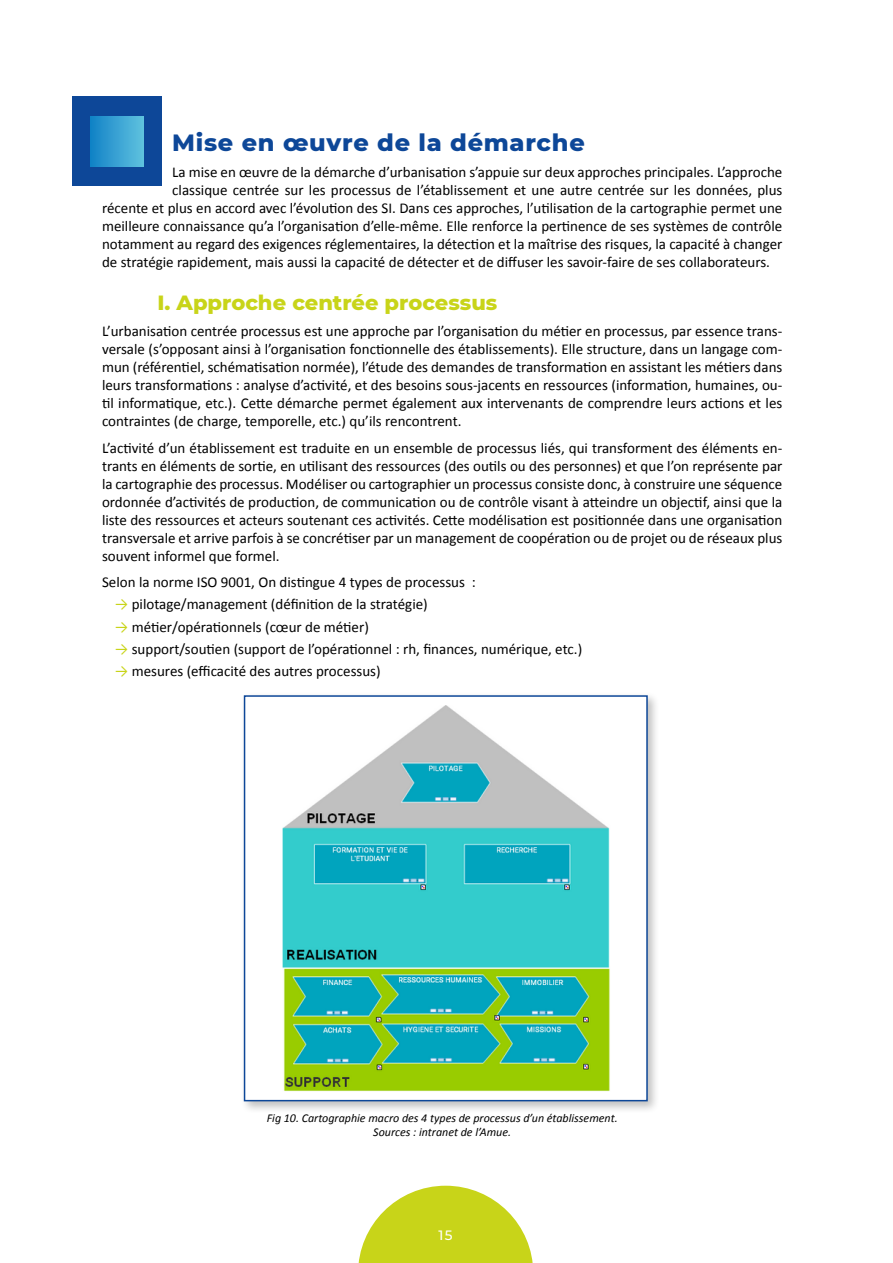
<style>
.page{position:relative;width:893px;height:1263px;background:#fff}
.page>*{position:absolute;margin:0;border:0;box-sizing:border-box;transform-origin:0 0}
.t1{font:800 24px "Montserrat";letter-spacing:.03em;color:#0d4798}
.t2{font:800 21px "Montserrat";color:#c8d419}
.t3{font:15px/18px "Calibri";color:#000;text-align:justify}
.t4{font:500 13.5px "Montserrat";color:#fff}
.t5{font:italic 12px/14.4px "Calibri";color:#000;text-align:center}
.s1{color:#c8d419}
</style>
<div class="page">
<svg style="left:358px;top:1186px;width:175px;height:77px"></svg>
<div style="left:72px;top:97px;width:90px;height:89px;background:#0d4798"></div>
<div style="left:90px;top:117px;width:54px;height:49px;background:linear-gradient(to right,#1182c6,#5fc1df)"></div>
<div style="left:240px;top:691px;width:420px;height:423px;background:#000;opacity:.25"></div>
<div style="left:244px;top:695px;width:404px;height:406px;background:#fff;border:2px solid #0d4798"></div>
<img style="left:282px;top:705px;width:328px;height:387px">
<h1 class="t1" style="left:172px;top:125px;width:414px">Mise en œuvre de la démarche</h1>
<p class="t3" style="left:172px;top:163px;width:612px">La mise en œuvre de la démarche d’urbanisation s’appuie sur deux approches principales. L’approche</p>
<p class="t3" style="left:172px;top:181px;width:612px">classique centrée sur les processus de l’établissement et une autre centrée sur les données, plus</p>
<p class="t3" style="left:102px;top:199px;width:682px">récente et plus en accord avec l’évolution des SI. Dans ces approches, l’utilisation de la cartographie permet une</p>
<p class="t3" style="left:102px;top:217px;width:682px">meilleure connaissance qu’a l’organisation d’elle-même. Elle renforce la pertinence de ses systèmes de contrôle</p>
<p class="t3" style="left:102px;top:235px;width:682px">notamment au regard des exigences réglementaires, la détection et la maîtrise des risques, la capacité à changer</p>
<p class="t3" style="left:102px;top:253px;width:669px">de stratégie rapidement, mais aussi la capacité de détecter et de diffuser les savoir-faire de ses collaborateurs.</p>
<h2 class="t2" style="left:157px;top:287px;width:342px">I. Approche centrée processus</h2>
<p class="t3" style="left:102px;top:322px;width:682px">L’urbanisation centrée processus est une approche par l’organisation du métier en processus, par essence trans&shy;versale (s’opposant ainsi à l’organisation fonctionnelle des établissements). Elle structure, dans un langage com&shy;mun (référentiel, schématisation normée), l’étude des demandes de transformation en assistant les métiers dans leurs transformations : analyse d’activité, et des besoins sous-jacents en ressources (information, humaines, ou&shy;til informatique, etc.). Cette démarche permet également aux intervenants de comprendre leurs actions et les contraintes (de charge, temporelle, etc.) qu’ils rencontrent.</p>
<p class="t3" style="left:102px;top:439px;width:682px">L’activité d’un établissement est traduite en un ensemble de processus liés, qui transforment des éléments en&shy;trants en éléments de sortie, en utilisant des ressources (des outils ou des personnes) et que l’on représente par la cartographie des processus. Modéliser ou cartographier un processus consiste donc, à construire une séquence ordonnée d’activités de production, de communication ou de contrôle visant à atteindre un objectif, ainsi que la liste des ressources et acteurs soutenant ces activités. Cette modélisation est positionnée dans une organisation transversale et arrive parfois à se concrétiser par un management de coopération ou de projet ou de réseaux plus souvent informel que formel.</p>
<p class="t3" style="left:102px;top:573px;width:375px">Selon la norme ISO 9001, On distingue 4 types de processus :</p>
<p class="t3" style="left:115px;top:595px;width:314px"><span class="s1">→</span> pilotage/management (définition de la stratégie)</p>
<p class="t3" style="left:115px;top:618px;width:256px"><span class="s1">→</span> métier/opérationnels (cœur de métier)</p>
<p class="t3" style="left:115px;top:640px;width:469px"><span class="s1">→</span> support/soutien (support de l’opérationnel : rh, finances, numérique, etc.)</p>
<p class="t3" style="left:115px;top:662px;width:267px"><span class="s1">→</span> mesures (efficacité des autres processus)</p>
<p class="t5" style="left:267px;top:1110px;width:352px">Fig 10. Cartographie macro des 4 types de processus d’un établissement.<br>Sources : intranet de l’Amue.</p>
<p class="t4" style="left:439px;top:1226px;width:16px">15</p>
</div>
